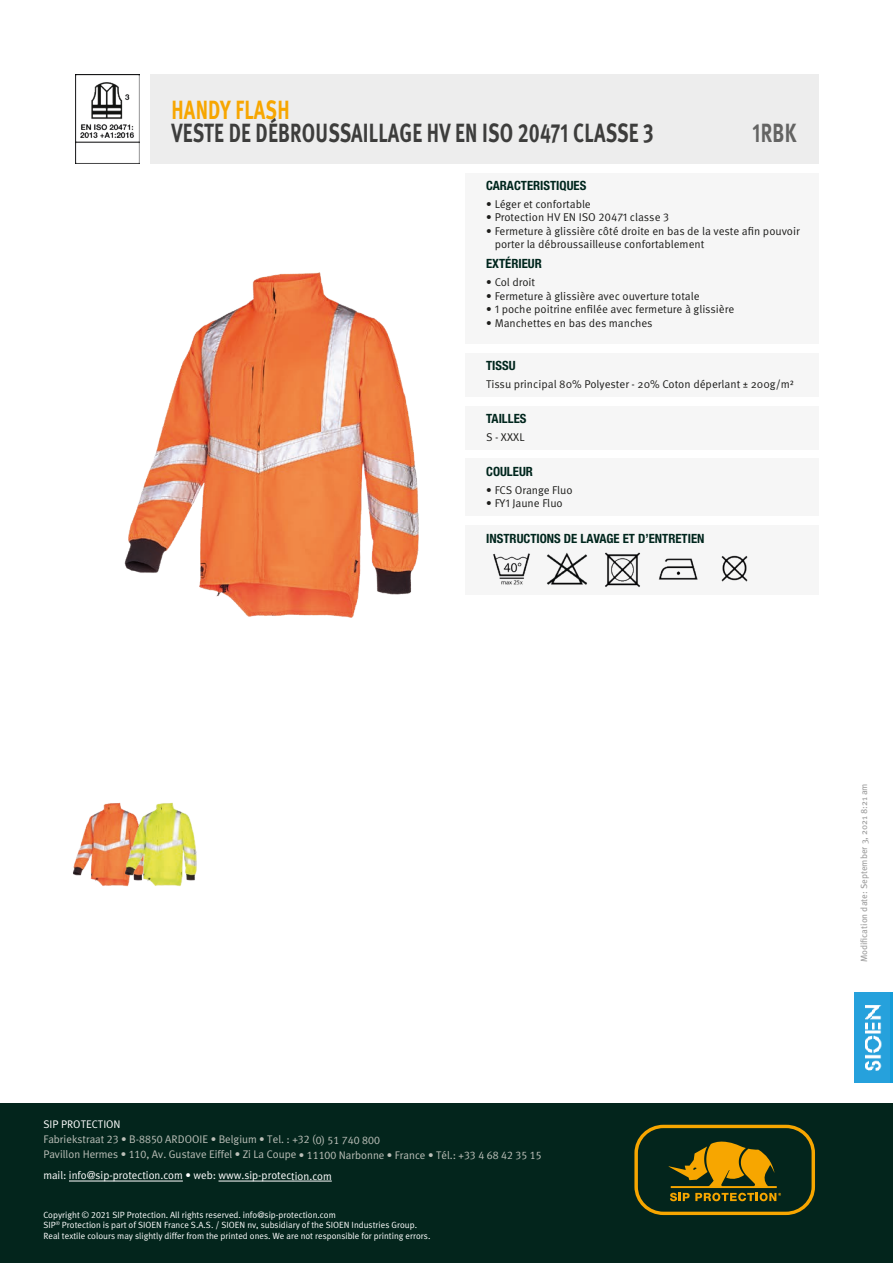
<style>
.page{position:relative;width:893px;height:1263px;background:#fff}
.page>*{position:absolute;margin:0;border:0;box-sizing:border-box;transform-origin:0 0}
.t1{font:700 26.25px "Meta Pro";letter-spacing:.01em;color:#3d3d3c;scale:.74 1}
.t2{font:700 26.25px "Meta Pro";letter-spacing:.01em;color:#f7a600;scale:.74 1}
.t3{font:700 26.25px "Meta Pro";color:#646463;scale:.74 1}
.t4{font:700 condensed 12.75px "Helvetica Neue LT Std";color:#00261d}
.t5{font:11.25px/13.5px "Meta Pro";color:#1d1d1b}
.t6{font:11.1px/15px "Meta K Normal";color:#bbbfb8}
.t7{font:11.1px "Meta K Normal";color:#fff}
.t8{font:9px/10.5px "Meta K Normal";color:#fff}
.t9{font:9px "Meta Pro";color:#9d9d9d}
.s1{font-family:"Meta K Normal"}
</style>
<div class="page">
<div style="left:0;top:1103px;width:893px;height:160px;background:#03251c"></div>
<svg style="left:634px;top:1125px;width:181px;height:90px"></svg>
<hr style="left:69px;top:1181px;width:114px;height:1px;background:#fff">
<hr style="left:218px;top:1181px;width:114px;height:1px;background:#fff">
<div style="left:854px;top:992px;width:39px;height:90px;background:#149cd8"></div>
<img style="left:854px;top:992px;width:36px;height:90px">
<div style="left:150px;top:74px;width:669px;height:90px;background:#ededed"></div>
<div style="left:465px;top:173px;width:354px;height:171px;background:#f6f6f6"></div>
<div style="left:465px;top:353px;width:354px;height:43px;background:#f6f6f6"></div>
<div style="left:465px;top:406px;width:354px;height:43px;background:#f6f6f6"></div>
<div style="left:465px;top:458px;width:354px;height:58px;background:#f6f6f6"></div>
<div style="left:465px;top:525px;width:354px;height:69px;background:#f6f6f6"></div>
<img style="left:493px;top:553px;width:37px;height:32px">
<img style="left:547px;top:552px;width:40px;height:33px">
<img style="left:605px;top:552px;width:35px;height:35px">
<img style="left:658px;top:558px;width:40px;height:22px">
<img style="left:721px;top:555px;width:27px;height:27px">
<img style="left:73px;top:803px;width:45px;height:83px">
<img style="left:118px;top:802px;width:79px;height:85px">
<img style="left:75px;top:74px;width:65px;height:90px">
<img style="left:124px;top:272px;width:295px;height:346px">
<h1 class="t2" style="left:171px;top:93px;width:161px">HANDY FLASH</h1>
<h1 class="t1" style="left:171px;top:117px;width:653px">VESTE DE DÉBROUSSAILLAGE HV EN ISO 20471 CLASSE 3</h1>
<h1 class="t3" style="left:753px;top:117px;width:61px">1RBK</h1>
<p class="t4" style="left:486px;top:178px;width:102px">CARACTERISTIQUES</p>
<p class="t5" style="left:486px;top:198px;width:106px"><span class="s1">•</span> Léger et confortable</p>
<p class="t5" style="left:486px;top:211px;width:184px"><span class="s1">•</span> Protection HV EN ISO 20471 classe 3</p>
<p class="t5" style="left:495px;top:225px;width:307px;text-indent:-9px"><span class="s1">•</span> Fermeture à glissière côté droite en bas de la veste afin pouvoir porter la débroussailleuse confortablement</p>
<p class="t4" style="left:486px;top:256px;width:57px">EXTÉRIEUR</p>
<p class="t5" style="left:486px;top:276px;width:51px"><span class="s1">•</span> Col droit</p>
<p class="t5" style="left:486px;top:289px;width:215px"><span class="s1">•</span> Fermeture à glissière avec ouverture totale</p>
<p class="t5" style="left:486px;top:303px;width:250px"><span class="s1">•</span> 1 poche poitrine enfilée avec fermeture à glissière</p>
<p class="t5" style="left:486px;top:316px;width:168px"><span class="s1">•</span> Manchettes en bas des manches</p>
<p class="t4" style="left:486px;top:358px;width:31px">TISSU</p>
<p class="t5" style="left:486px;top:378px;width:309px">Tissu principal 80% Polyester - 20% Coton déperlant ± 200g/m²</p>
<p class="t4" style="left:486px;top:411px;width:42px">TAILLES</p>
<p class="t5" style="left:486px;top:431px;width:40px">S - XXXL</p>
<p class="t4" style="left:486px;top:464px;width:48px">COULEUR</p>
<p class="t5" style="left:486px;top:484px;width:88px"><span class="s1">•</span> FCS Orange Fluo</p>
<p class="t5" style="left:486px;top:497px;width:78px"><span class="s1">•</span> FY1 Jaune Fluo</p>
<p class="t4" style="left:486px;top:530px;width:220px">INSTRUCTIONS DE LAVAGE ET D’ENTRETIEN</p>
<p class="t7" style="left:43px;top:1118px;width:79px">SIP PROTECTION</p>
<p class="t6" style="left:43px;top:1132px;width:500px">Fabriekstraat 23 • B-8850 ARDOOIE • Belgium • Tel. : +32 (0) 51 740 800<br>Pavillon Hermes • 110, Av. Gustave Eiffel • Zi La Coupe • 11100 Narbonne • France • Tél.: +33 4 68 42 35 15</p>
<p class="t7" style="left:43px;top:1169px;width:290px">mail: info@sip-protection.com • web: www.sip-protection.com</p>
<p class="t8" style="left:43px;top:1209px;width:389px">Copyright © 2021 SIP Protection. All rights reserved. info@sip-protection.com<br>SIP<sup>®</sup> Protection is part of SIOEN France S.A.S. / SIOEN nv, subsidiary of the SIOEN Industries Group.<br>Real textile colours may slightly differ from the printed ones. We are not responsible for printing errors.</p>
<p class="t9" style="left:858px;top:962px;width:181px;rotate:-90deg">Modification date: September 3, 2021 8:21 am</p>
</div>
